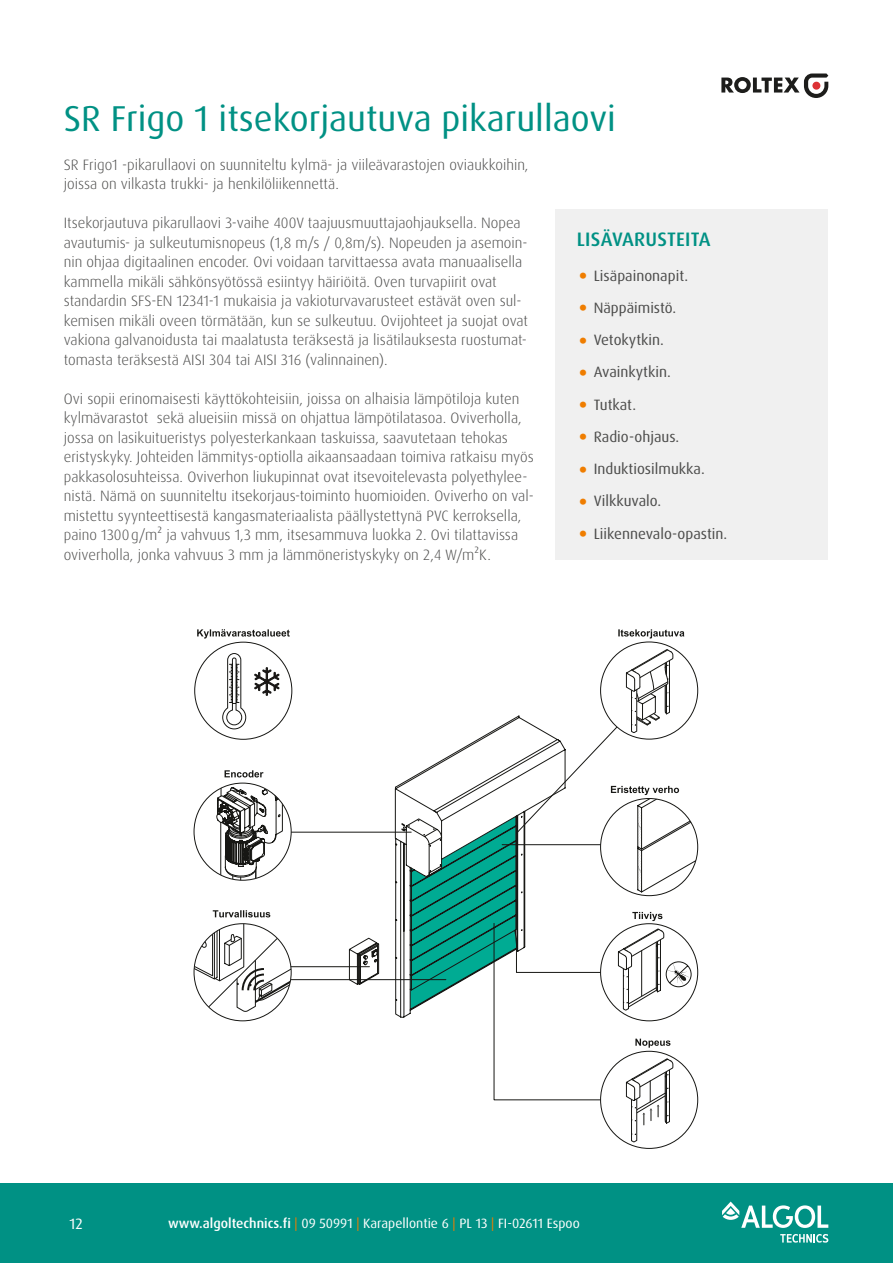
<style>
.page{position:relative;width:893px;height:1263px;background:#fff}
.page>*{position:absolute;margin:0;border:0;box-sizing:border-box;transform-origin:0 0}
.t1{font:36px "Dax Pro";color:#009184}
.t2{font:500 19.5px "Dax Pro";letter-spacing:.01em;color:#009184}
.t3{font:300 15px/19.5px "Dax Pro";color:#4b4b4a}
.t4{font:15px "Dax Pro";color:#4b4b4a}
.t5{font:15px "Dax Pro";color:#fff}
.t6{font:13.5px "Dax Pro";color:#fff}
.s1{font-weight:300;font-size:43.5px;color:#ef7d00}
.s2{font-weight:500}
.s3{color:#ef7d00}
</style>
<div class="page">
<div style="left:0;top:1183px;width:893px;height:80px;background:#009184"></div>
<svg style="left:780px;top:1234px;width:48px;height:8px"></svg>
<svg style="left:722px;top:1201px;width:106px;height:27px"></svg>
<svg style="left:721px;top:74px;width:107px;height:24px"></svg>
<div style="left:555px;top:209px;width:273px;height:351px;background:#f0f0f0"></div>
<hr style="left:275px;top:966px;width:94px;height:1px;background:#171714">
<hr style="left:275px;top:979px;width:171px;height:1px;background:#171714">
<svg style="left:618px;top:629px;width:66px;height:9px"></svg>
<hr style="left:270px;top:832px;width:141px;height:1px;background:#171714">
<svg style="left:194px;top:924px;width:97px;height:87px"></svg>
<svg style="left:213px;top:910px;width:57px;height:7px"></svg>
<svg style="left:217px;top:783px;width:74px;height:97px"></svg>
<svg style="left:225px;top:770px;width:39px;height:7px"></svg>
<svg style="left:254px;top:667px;width:25px;height:29px"></svg>
<svg style="left:222px;top:653px;width:24px;height:76px"></svg>
<svg style="left:197px;top:629px;width:93px;height:9px"></svg>
<svg style="left:349px;top:649px;width:349px;height:493px"></svg>
<h1 class="t1" style="left:64px;top:95px;width:554px">SR Frigo 1 itsekorjautuva pikarullaovi</h1>
<p class="t3" style="left:64px;top:155px;width:466px">SR Frigo1 -pikarullaovi on suunniteltu kylmä- ja viileävarastojen oviaukkoihin, joissa on vilkasta trukki- ja henkilöliikennettä.</p>
<p class="t3" style="left:64px;top:213px;width:466px">Itsekorjautuva pikarullaovi 3-vaihe 400V taajuusmuuttajaohjauksella. Nopea avautumis- ja sulkeutumisnopeus (1,8 m/s / 0,8m/s). Nopeuden ja asemoin&shy;nin ohjaa digitaalinen encoder. Ovi voidaan tarvittaessa avata manuaalisella kammella mikäli sähkönsyötössä esiintyy häiriöitä. Oven turvapiirit ovat standardin SFS-EN 12341-1 mukaisia ja vakioturvavarusteet estävät oven sul&shy;kemisen mikäli oveen törmätään, kun se sulkeutuu. Ovijohteet ja suojat ovat vakiona galvanoidusta tai maalatusta teräksestä ja lisätilauksesta ruostumat&shy;tomasta teräksestä AISI 304 tai AISI 316 (valinnainen).</p>
<p class="t3" style="left:64px;top:389px;width:472px">Ovi sopii erinomaisesti käyttökohteisiin, joissa on alhaisia lämpötiloja kuten kylmävarastot sekä alueisiin missä on ohjattua lämpötilatasoa. Oviverholla, jossa on lasikuitueristys polyesterkankaan taskuissa, saavutetaan tehokas eristyskyky. Johteiden lämmitys-optiolla aikaansaadaan toimiva ratkaisu myös pakkasolosuhteissa. Oviverhon liukupinnat ovat itsevoitelevasta polyethylee&shy;nistä. Nämä on suunniteltu itsekorjaus-toiminto huomioiden. Oviverho on val&shy;mistettu syynteettisestä kangasmateriaalista päällystettynä PVC kerroksella, paino 1300g/m² ja vahvuus 1,3 mm, itsesammuva luokka 2. Ovi tilattavissa oviverholla, jonka vahvuus 3 mm ja lämmöneristyskyky on 2,4 W/m²K.</p>
<h2 class="t2" style="left:577px;top:227px;width:135px">LISÄVARUSTEITA</h2>
<p class="t4" style="left:577px;top:266px;width:113px"><span class="s1">•</span> Lisäpainonapit.</p>
<p class="t4" style="left:577px;top:298px;width:101px"><span class="s1">•</span> Näppäimistö.</p>
<p class="t4" style="left:577px;top:330px;width:89px"><span class="s1">•</span> Vetokytkin.</p>
<p class="t4" style="left:577px;top:362px;width:96px"><span class="s1">•</span> Avainkytkin.</p>
<p class="t4" style="left:577px;top:395px;width:61px"><span class="s1">•</span> Tutkat.</p>
<p class="t4" style="left:577px;top:427px;width:104px"><span class="s1">•</span> Radio-ohjaus.</p>
<p class="t4" style="left:577px;top:459px;width:130px"><span class="s1">•</span> Induktiosilmukka.</p>
<p class="t4" style="left:577px;top:491px;width:86px"><span class="s1">•</span> Vilkkuvalo.</p>
<p class="t4" style="left:577px;top:524px;width:152px"><span class="s1">•</span> Liikennevalo-opastin.</p>
<p class="t5" style="left:69px;top:1214px;width:15px">12</p>
<p class="t6" style="left:168px;top:1215px;width:413px"><span class="s2">www.algoltechnics.fi</span> <span class="s3">|</span> 09 50991 <span class="s3">|</span> Karapellontie 6 <span class="s3">|</span> PL 13 <span class="s3">|</span> FI-02611 Espoo</p>
</div>
